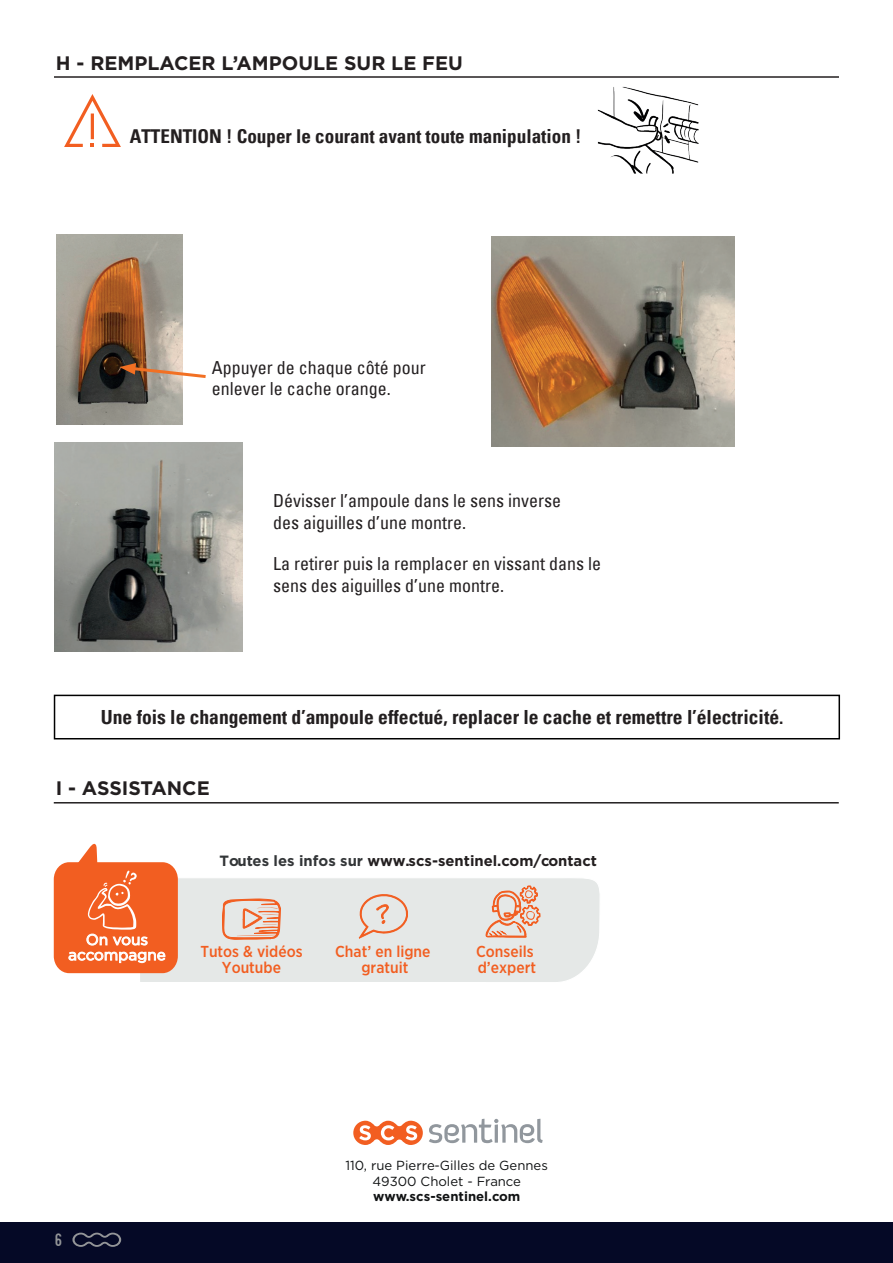
<style>
.page{position:relative;width:893px;height:1263px;background:#fff}
.page>*{position:absolute;margin:0;border:0;box-sizing:border-box;transform-origin:0 0}
.t1{font:700 condensed 19.5px "Univers";color:#231f20}
.t2{font:700 19.5px "Gotham";color:#231f20}
.t3{font:700 condensed 19.05px "Univers";color:#231f20}
.t4{font:condensed 18px/21.6px "Univers";color:#231f20}
.t5{font:18px "Kenzo";color:#939598}
.t6{font:500 15.9px/15.9px "Gotham Narrow";color:#f25e21;text-align:center}
.t7{font:15.3px/15.3px "Gotham";color:#fff;text-align:center}
.t8{font:700 14.85px "Gotham";color:#231f20}
.t9{font:13.2px/15.8px "Gotham";color:#111314;text-align:center}
.t10{font:700 13.2px "Gotham";color:#111314}
.s1{color:#333638}
</style>
<div class="page">
<div style="left:0;top:1223px;width:893px;height:40px;background:#050926"></div>
<svg style="left:72px;top:1232px;width:49px;height:15px"></svg>
<hr style="left:54px;top:76px;width:785px;height:2px;background:#231f20">
<div style="left:54px;top:695px;width:786px;height:44px;border:2px solid #000"></div>
<img style="left:57px;top:235px;width:125px;height:189px">
<img style="left:491px;top:236px;width:244px;height:210px">
<img style="left:55px;top:442px;width:188px;height:209px">
<svg style="left:119px;top:363px;width:87px;height:17px"></svg>
<svg style="left:64px;top:94px;width:57px;height:53px"></svg>
<div style="left:138px;top:878px;width:462px;height:104px;background:#e5e8e7"></div>
<svg style="left:357px;top:893px;width:52px;height:46px;background:#e6d1c6"></svg>
<svg style="left:485px;top:886px;width:55px;height:52px;background:#e8beab"></svg>
<svg style="left:222px;top:895px;width:59px;height:45px;background:#e8bfad"></svg>
<svg style="left:54px;top:843px;width:124px;height:130px"></svg>
<hr style="left:54px;top:802px;width:785px;height:1px;background:#231f20">
<svg style="left:353px;top:1121px;width:70px;height:24px"></svg>
<svg style="left:429px;top:1119px;width:114px;height:24px"></svg>
<img style="left:597px;top:86px;width:102px;height:88px">
<p class="t2" style="left:56px;top:50px;width:408px">H - REMPLACER L’AMPOULE SUR LE FEU</p>
<p class="t3" style="left:130px;top:125px;width:453px">ATTENTION ! Couper le courant avant toute manipulation !</p>
<p class="t4" style="left:212px;top:356px;width:215px">Appuyer de chaque côté pour enlever le cache orange.</p>
<p class="t4" style="left:273px;top:489px;width:289px">Dévisser l’ampoule dans le sens inverse des aiguilles d’une montre.</p>
<p class="t4" style="left:273px;top:552px;width:329px">La retirer puis la remplacer en vissant dans le sens des aiguilles d’une montre.</p>
<p class="t1" style="left:101px;top:705px;width:684px">Une fois le changement d’ampoule effectué, replacer le cache et remettre l’électricité.</p>
<p class="t2" style="left:56px;top:775px;width:156px">I - ASSISTANCE</p>
<p class="t8" style="left:220px;top:851px;width:379px"><span class="s1">Toutes les infos sur</span> www.scs-sentinel.com/contact</p>
<p class="t7" style="left:68px;top:931px;width:99px">On vous accompagne</p>
<p class="t6" style="left:200px;top:943px;width:104px">Tutos &amp; vidéos<br>Youtube</p>
<p class="t6" style="left:335px;top:944px;width:97px">Chat’ en ligne gratuit</p>
<p class="t6" style="left:476px;top:943px;width:61px;text-align:left">Conseils d’expert</p>
<p class="t5" style="left:55px;top:1229px;width:8px">6</p>
<p class="t9" style="left:345px;top:1157px;width:204px">110, rue Pierre-Gilles de Gennes<br>49300 Cholet - France</p>
<p class="t10" style="left:373px;top:1188px;width:149px">www.scs-sentinel.com</p>
</div>
